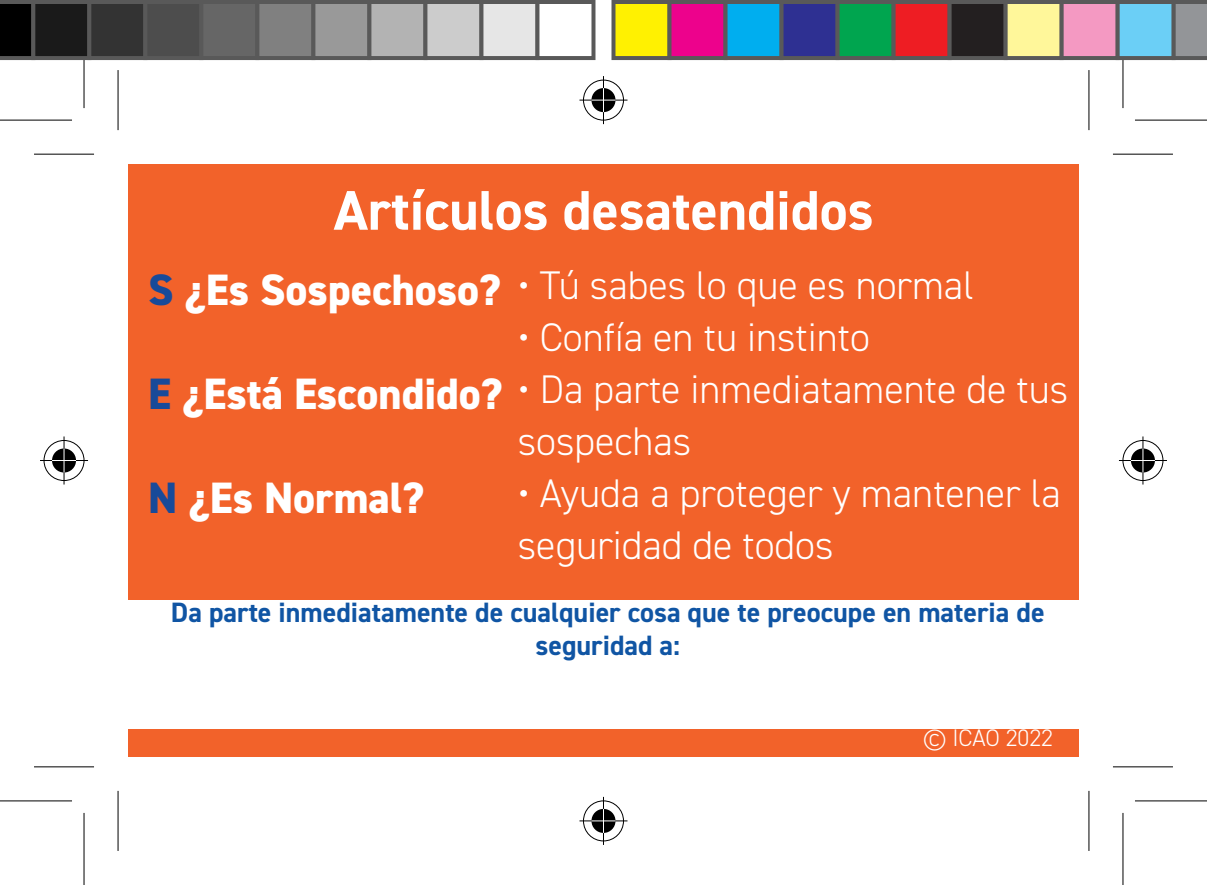
<style>
.page{position:relative;width:1207px;height:885px;background:#fff}
.page>*{position:absolute;margin:0;border:0;box-sizing:border-box;transform-origin:0 0}
.t1{font:700 56px "DIN2014";color:#fff}
.t2{font:800 44px "DIN2014";color:#fff}
.t3{font:300 40px/52px "DIN2014";color:#fff}
.t4{font:700 28px/33.6px "DIN2014";color:#1055a4;text-align:center}
.t5{font:300 24px "DIN2014";color:#fff}
.s1{color:#184a99}
</style>
<div class="page">
<div style="left:128px;top:164px;width:950px;height:592px;background:#f2622a"></div>
<div style="left:119px;top:599px;width:989px;height:129px;background:#fff"></div>
<div style="left:34px;top:764px;width:60px;height:5px;background:#a3a3a3"></div>
<div style="left:1113px;top:764px;width:60px;height:5px;background:#a3a3a3"></div>
<svg style="left:1089px;top:70px;width:1px;height:60px"></svg>
<svg style="left:1089px;top:790px;width:1px;height:60px"></svg>
<hr style="left:34px;top:153px;width:60px;height:2px;background:#000">
<hr style="left:1113px;top:153px;width:60px;height:2px;background:#000">
<hr style="left:34px;top:765px;width:60px;height:2px;background:#000">
<hr style="left:1113px;top:765px;width:60px;height:2px;background:#000">
<hr style="left:117px;top:70px;width:2px;height:60px;background:#000">
<hr style="left:117px;top:790px;width:2px;height:60px;background:#000">
<hr style="left:1088px;top:70px;width:1px;height:60px;background:#000">
<hr style="left:1088px;top:790px;width:1px;height:60px;background:#000">
<div style="left:0;top:798px;width:72px;height:5px;background:#969696"></div>
<div style="left:1135px;top:798px;width:72px;height:5px;background:#969696"></div>
<svg style="left:1120px;top:60px;width:5px;height:48px"></svg>
<svg style="left:1123px;top:813px;width:1px;height:71px"></svg>
<hr style="left:0;top:119px;width:72px;height:2px;background:#000">
<hr style="left:1135px;top:119px;width:72px;height:2px;background:#000">
<hr style="left:0;top:799px;width:72px;height:2px;background:#000">
<hr style="left:1135px;top:799px;width:72px;height:2px;background:#000">
<hr style="left:83px;top:36px;width:2px;height:72px;background:#000">
<hr style="left:83px;top:812px;width:2px;height:72px;background:#000">
<hr style="left:1122px;top:36px;width:1px;height:72px;background:#000">
<hr style="left:1122px;top:812px;width:1px;height:72px;background:#000">
<div style="left:581px;top:77px;width:45px;height:45px;border:5px solid #fff;border-radius:50%"></div>
<div style="left:579px;top:97px;width:48px;height:5px;background:#fff"></div>
<div style="left:601px;top:76px;width:5px;height:48px;background:#fff"></div>
<div style="left:589px;top:85px;width:29px;height:29px;border:5px solid #fff;border-radius:50%"></div>
<div style="left:583px;top:79px;width:41px;height:41px;border:1px solid #000;border-radius:50%"></div>
<hr style="left:579px;top:99px;width:48px;height:2px;background:#000">
<hr style="left:603px;top:76px;width:1px;height:48px;background:#000">
<div style="left:591px;top:88px;width:24px;height:24px;background:#000;border-radius:50%"></div>
<hr style="left:591px;top:99px;width:24px;height:2px;background:#fff">
<svg style="left:603px;top:88px;width:1px;height:24px"></svg>
<div style="left:581px;top:798px;width:45px;height:45px;border:5px solid #fff;border-radius:50%"></div>
<div style="left:579px;top:818px;width:48px;height:5px;background:#959595"></div>
<div style="left:601px;top:796px;width:5px;height:48px;background:#fff"></div>
<div style="left:589px;top:806px;width:29px;height:29px;border:5px solid #fff;border-radius:50%"></div>
<div style="left:583px;top:800px;width:41px;height:41px;border:1px solid #000;border-radius:50%"></div>
<hr style="left:579px;top:819px;width:48px;height:2px;background:#000">
<hr style="left:603px;top:796px;width:1px;height:48px;background:#000">
<div style="left:591px;top:808px;width:24px;height:24px;background:#000;border-radius:50%"></div>
<hr style="left:591px;top:819px;width:24px;height:2px;background:#fff">
<svg style="left:603px;top:808px;width:1px;height:24px"></svg>
<div style="left:42px;top:438px;width:45px;height:45px;border:5px solid #fff;border-radius:50%"></div>
<div style="left:40px;top:458px;width:48px;height:5px;background:#fff"></div>
<div style="left:62px;top:436px;width:5px;height:48px;background:#fff"></div>
<div style="left:50px;top:446px;width:29px;height:29px;border:5px solid #fff;border-radius:50%"></div>
<div style="left:44px;top:440px;width:41px;height:41px;border:1px solid #000;border-radius:50%"></div>
<hr style="left:40px;top:459px;width:48px;height:2px;background:#000">
<hr style="left:63px;top:436px;width:2px;height:48px;background:#000">
<div style="left:52px;top:448px;width:24px;height:24px;background:#000;border-radius:50%"></div>
<hr style="left:52px;top:459px;width:24px;height:2px;background:#fff">
<hr style="left:63px;top:448px;width:2px;height:24px;background:#fff">
<div style="left:1120px;top:438px;width:45px;height:45px;border:5px solid #fff;border-radius:50%"></div>
<div style="left:1119px;top:458px;width:48px;height:5px;background:#fff"></div>
<svg style="left:1140px;top:436px;width:5px;height:48px"></svg>
<div style="left:1128px;top:446px;width:29px;height:29px;border:5px solid #fff;border-radius:50%"></div>
<div style="left:1122px;top:440px;width:41px;height:41px;border:1px solid #000;border-radius:50%"></div>
<hr style="left:1119px;top:459px;width:48px;height:2px;background:#000">
<hr style="left:1142px;top:436px;width:1px;height:48px;background:#000">
<div style="left:1131px;top:448px;width:24px;height:24px;background:#000;border-radius:50%"></div>
<hr style="left:1131px;top:459px;width:24px;height:2px;background:#fff">
<svg style="left:1142px;top:448px;width:1px;height:24px"></svg>
<svg style="left:0;top:0;width:31px;height:60px;background:#0b0b0b"></svg>
<div style="left:33px;top:2px;width:56px;height:56px;background:#1a1a1a"></div>
<div style="left:31px;top:0;width:60px;height:60px;border:4px solid #595959"></div>
<div style="left:89px;top:2px;width:56px;height:56px;background:#333"></div>
<div style="left:87px;top:0;width:60px;height:60px;border:4px solid #595959"></div>
<div style="left:145px;top:2px;width:56px;height:56px;background:#4d4d4d"></div>
<div style="left:143px;top:0;width:60px;height:60px;border:4px solid #595959"></div>
<div style="left:201px;top:2px;width:56px;height:56px;background:#666"></div>
<div style="left:199px;top:0;width:60px;height:60px;border:4px solid #595959"></div>
<div style="left:257px;top:2px;width:56px;height:56px;background:#808080"></div>
<div style="left:255px;top:0;width:60px;height:60px;border:4px solid #595959"></div>
<div style="left:313px;top:2px;width:56px;height:56px;background:#999"></div>
<div style="left:311px;top:0;width:60px;height:60px;border:4px solid #595959"></div>
<div style="left:369px;top:2px;width:56px;height:56px;background:#b3b3b3"></div>
<div style="left:367px;top:0;width:60px;height:60px;border:4px solid #595959"></div>
<div style="left:425px;top:2px;width:56px;height:56px;background:#ccc"></div>
<div style="left:423px;top:0;width:60px;height:60px;border:4px solid #595959"></div>
<div style="left:481px;top:2px;width:56px;height:56px;background:#e6e6e6"></div>
<div style="left:479px;top:0;width:60px;height:60px;border:4px solid #595959"></div>
<div style="left:535px;top:0;width:60px;height:60px;border:4px solid #595959"></div>
<div style="left:613px;top:2px;width:56px;height:56px;background:#fff101"></div>
<div style="left:611px;top:0;width:60px;height:60px;border:4px solid #595959"></div>
<div style="left:669px;top:2px;width:56px;height:56px;background:#ed028c"></div>
<div style="left:667px;top:0;width:60px;height:60px;border:4px solid #595959"></div>
<div style="left:725px;top:2px;width:56px;height:56px;background:#00aeef"></div>
<div style="left:723px;top:0;width:60px;height:60px;border:4px solid #595959"></div>
<div style="left:781px;top:2px;width:56px;height:56px;background:#2e3092"></div>
<div style="left:779px;top:0;width:60px;height:60px;border:4px solid #595959"></div>
<div style="left:837px;top:2px;width:56px;height:56px;background:#00a54f"></div>
<div style="left:835px;top:0;width:60px;height:60px;border:4px solid #595959"></div>
<div style="left:893px;top:2px;width:56px;height:56px;background:#ee1d23"></div>
<div style="left:891px;top:0;width:60px;height:60px;border:4px solid #595959"></div>
<div style="left:949px;top:2px;width:56px;height:56px;background:#231f20"></div>
<div style="left:947px;top:0;width:60px;height:60px;border:4px solid #595959"></div>
<div style="left:1005px;top:2px;width:56px;height:56px;background:#fff79a"></div>
<div style="left:1003px;top:0;width:60px;height:60px;border:4px solid #595959"></div>
<div style="left:1061px;top:2px;width:56px;height:56px;background:#f499c2"></div>
<div style="left:1059px;top:0;width:60px;height:60px;border:4px solid #595959"></div>
<div style="left:1117px;top:2px;width:56px;height:56px;background:#6bcff6"></div>
<div style="left:1115px;top:0;width:60px;height:60px;border:4px solid #595959"></div>
<svg style="left:1171px;top:0;width:36px;height:60px;background:#84878a"></svg>
<p class="t1" style="left:334px;top:173px;width:541px">Artículos desatendidos</p>
<p class="t3" style="left:518px;top:259px;width:458px">• Tú sabes lo que es normal</p>
<p class="t3" style="left:518px;top:311px;width:353px">• Confía en tu instinto</p>
<p class="t3" style="left:518px;top:363px;width:552px">• Da parte inmediatamente de tus sospechas</p>
<p class="t3" style="left:518px;top:467px;width:544px">• Ayuda a proteger y mantener la seguridad de todos</p>
<p class="t4" style="left:171px;top:594px;width:875px">Da parte inmediatamente de cualquier cosa que te preocupe en materia de seguridad a:</p>
<p class="t2" style="left:148px;top:260px;width:354px"><span class="s1">S</span> ¿Es Sospechoso?</p>
<p class="t2" style="left:148px;top:364px;width:356px"><span class="s1">E</span> ¿Está Escondido?</p>
<p class="t2" style="left:148px;top:468px;width:277px"><span class="s1">N</span> ¿Es Normal?</p>
<p class="t5" style="left:923px;top:722px;width:131px">© ICAO 2022</p>
</div>
